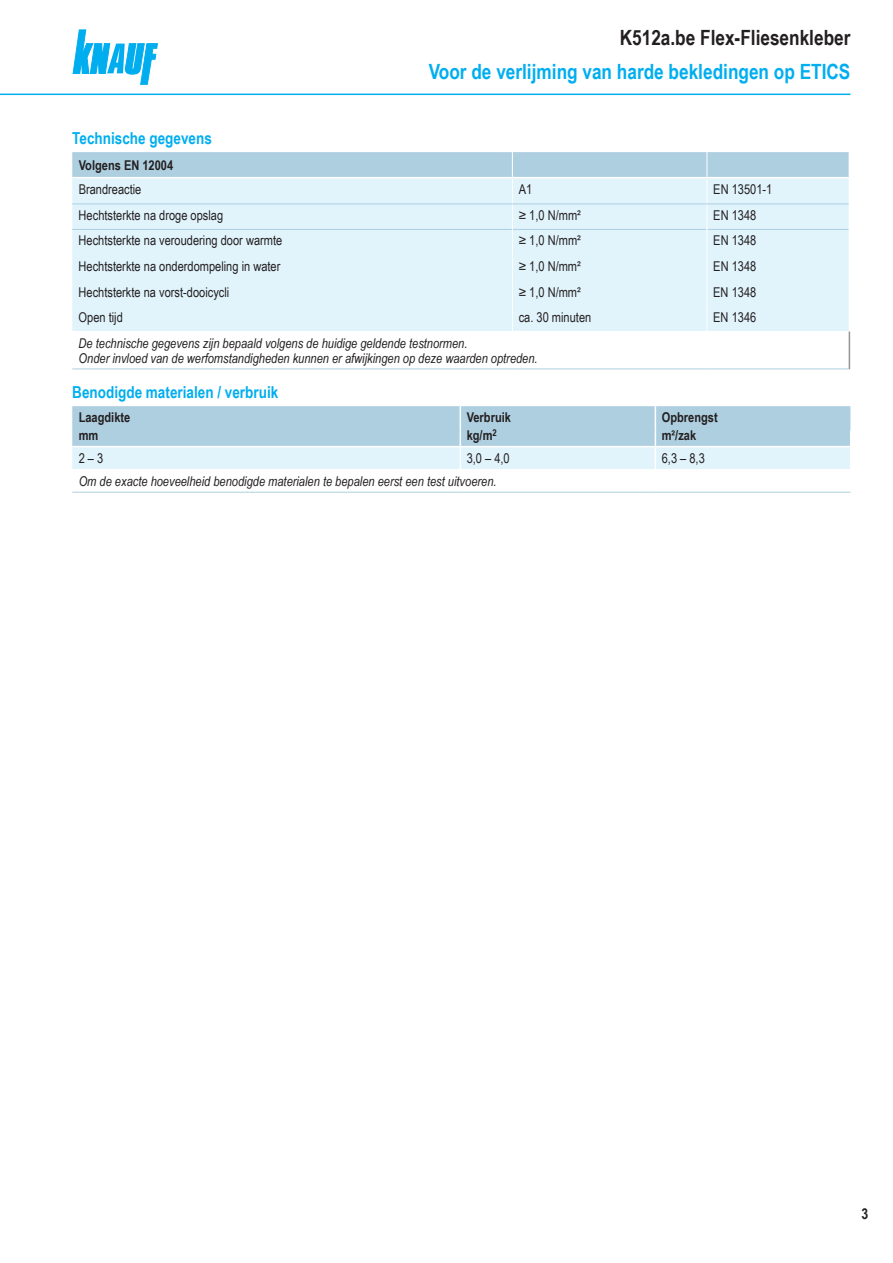
<style>
.page{position:relative;width:893px;height:1263px;background:#fff}
.page>*{position:absolute;margin:0;border:0;box-sizing:border-box;transform-origin:0 0}
.t1{font:700 21px "Arial Narrow";color:#00aeef}
.t2{font:700 21px "Arial Narrow";color:#231f20}
.t3{font:700 16.5px "Arial Narrow";color:#00aeef}
.t4{font:700 15px "Arial Narrow";color:#231f20}
.t5{font:13.5px "Arial Narrow";color:#231f20}
.t6{font:italic 13.5px/15px "Arial Narrow";color:#231f20}
.t7{font:700 13.5px "Arial Narrow";color:#231f20}
</style>
<div class="page">
<svg style="left:73px;top:30px;width:84px;height:54px"></svg>
<hr style="left:0;top:94px;width:850px;height:1px;background:#00aeef">
<hr style="left:849px;top:331px;width:1px;height:38px;background:#939598">
<hr style="left:72px;top:369px;width:440px;height:1px;background:#aecfe0">
<hr style="left:512px;top:369px;width:195px;height:1px;background:#aecfe0">
<hr style="left:707px;top:369px;width:142px;height:1px;background:#aecfe0">
<svg style="left:72px;top:152px;width:777px;height:179px;background:#d9eef7"></svg>
<hr style="left:707px;top:204px;width:142px;height:1px;background:#aecfe0">
<hr style="left:72px;top:204px;width:440px;height:1px;background:#aecfe0">
<hr style="left:512px;top:204px;width:195px;height:1px;background:#aecfe0">
<hr style="left:72px;top:177px;width:440px;height:1px;background:#fff">
<hr style="left:707px;top:177px;width:142px;height:1px;background:#fff">
<hr style="left:512px;top:177px;width:195px;height:1px;background:#fff">
<hr style="left:72px;top:492px;width:388px;height:1px;background:#aecfe0">
<hr style="left:460px;top:492px;width:195px;height:1px;background:#aecfe0">
<hr style="left:655px;top:492px;width:195px;height:1px;background:#aecfe0">
<svg style="left:72px;top:406px;width:779px;height:63px;background:#c1ddea"></svg>
<h1 class="t2" style="left:620px;top:22px;width:232px">K512a.be Flex-Fliesenkleber</h1>
<h1 class="t1" style="left:429px;top:56px;width:423px">Voor de verlijming van harde bekledingen op ETICS</h1>
<p class="t3" style="left:72px;top:125px;width:141px">Technische gegevens</p>
<p class="t7" style="left:79px;top:155px;width:96px">Volgens EN 12004</p>
<p class="t5" style="left:79px;top:180px;width:64px">Brandreactie</p>
<p class="t5" style="left:519px;top:180px;width:15px">A1</p>
<p class="t5" style="left:713px;top:180px;width:61px">EN 13501-1</p>
<p class="t5" style="left:79px;top:205px;width:146px">Hechtsterkte na droge opslag</p>
<p class="t5" style="left:519px;top:205px;width:64px">≥ 1,0 N/mm²</p>
<p class="t5" style="left:713px;top:205px;width:45px">EN 1348</p>
<p class="t5" style="left:79px;top:231px;width:205px">Hechtsterkte na veroudering door warmte</p>
<p class="t5" style="left:519px;top:231px;width:64px">≥ 1,0 N/mm²</p>
<p class="t5" style="left:713px;top:231px;width:45px">EN 1348</p>
<p class="t5" style="left:79px;top:256px;width:203px">Hechtsterkte na onderdompeling in water</p>
<p class="t5" style="left:519px;top:256px;width:64px">≥ 1,0 N/mm²</p>
<p class="t5" style="left:713px;top:256px;width:45px">EN 1348</p>
<p class="t5" style="left:79px;top:282px;width:152px">Hechtsterkte na vorst-dooicycli</p>
<p class="t5" style="left:519px;top:282px;width:64px">≥ 1,0 N/mm²</p>
<p class="t5" style="left:713px;top:282px;width:45px">EN 1348</p>
<p class="t5" style="left:79px;top:307px;width:46px">Open tijd</p>
<p class="t5" style="left:519px;top:307px;width:74px">ca. 30 minuten</p>
<p class="t5" style="left:713px;top:307px;width:45px">EN 1346</p>
<p class="t6" style="left:79px;top:335px;width:461px">De technische gegevens zijn bepaald volgens de huidige geldende testnormen.<br>Onder invloed van de werfomstandigheden kunnen er afwijkingen op deze waarden optreden.</p>
<p class="t3" style="left:72px;top:379px;width:208px">Benodigde materialen / verbruik</p>
<p class="t7" style="left:79px;top:407px;width:53px">Laagdikte</p>
<p class="t7" style="left:467px;top:407px;width:46px">Verbruik</p>
<p class="t7" style="left:662px;top:407px;width:57px">Opbrengst</p>
<p class="t7" style="left:79px;top:425px;width:21px">mm</p>
<p class="t7" style="left:467px;top:425px;width:32px">kg/m<sup>2</sup></p>
<p class="t7" style="left:662px;top:425px;width:36px">m²/zak</p>
<p class="t5" style="left:79px;top:449px;width:26px">2 – 3</p>
<p class="t5" style="left:467px;top:449px;width:45px">3,0 – 4,0</p>
<p class="t5" style="left:662px;top:449px;width:45px">6,3 – 8,3</p>
<p class="t6" style="left:79px;top:473px;width:419px">Om de exacte hoeveelheid benodigde materialen te bepalen eerst een test uitvoeren.</p>
<p class="t4" style="left:861px;top:1202px;width:8px">3</p>
</div>
